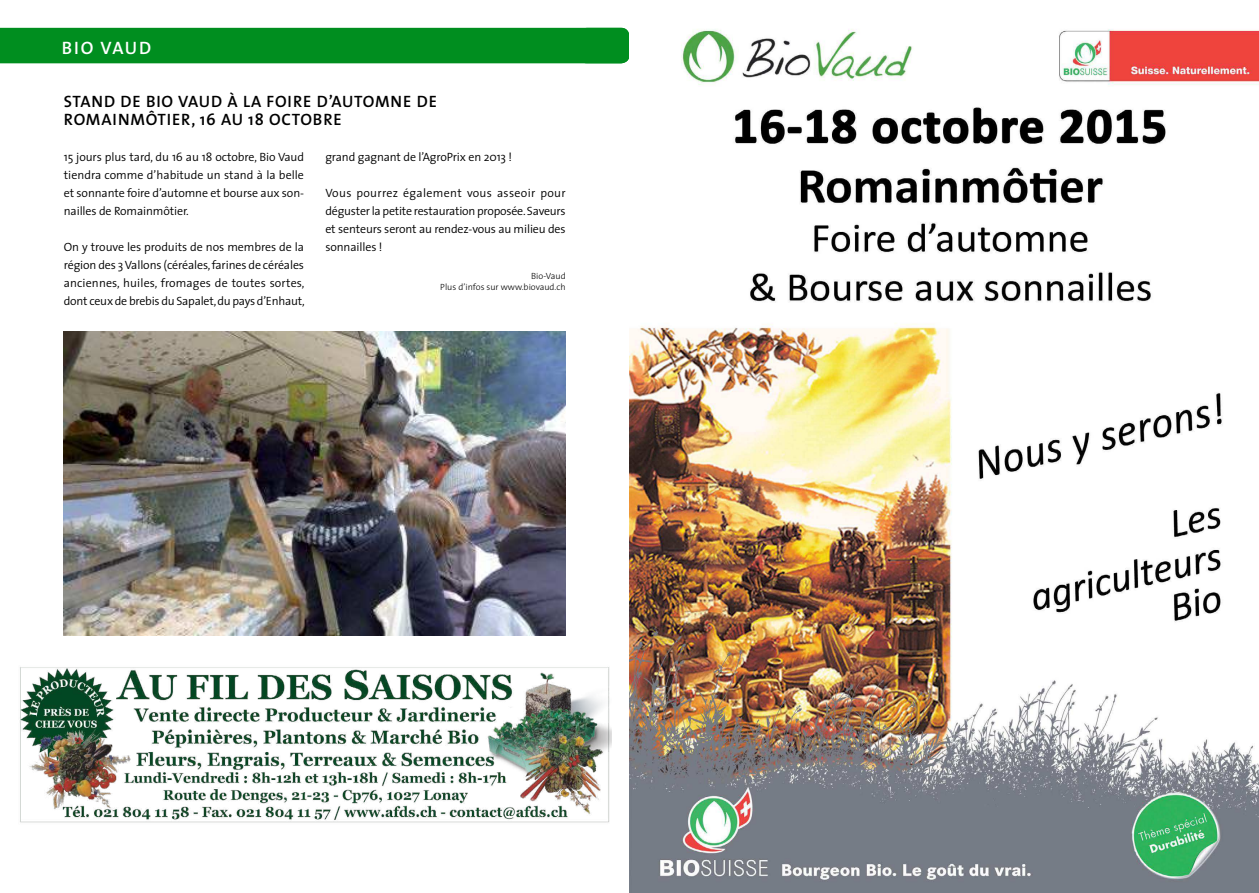
<style>
.page{position:relative;width:1259px;height:893px;background:#fff}
.page>*{position:absolute;margin:0;border:0;box-sizing:border-box;transform-origin:0 0}
.t1{font:18px "The Sans Semi Bold Caps";letter-spacing:.1em;color:#fff}
.t2{font:600 16.5px/18px "The Sans";letter-spacing:.05em;color:#000}
.t3{font:300 12px/18px "The Sans";letter-spacing:-.01em;color:#000;text-align:justify}
.t4{font:300 9px/10.5px "The Sans";color:#000;text-align:right}
</style>
<div class="page">
<div style="left:0;top:28px;width:629px;height:35px;background:#008e1f"></div>
<img style="left:64px;top:332px;width:502px;height:303px">
<img style="left:629px;top:29px;width:630px;height:864px">
<img style="left:20px;top:667px;width:592px;height:156px">
<h1 class="t1" style="left:62px;top:40px;width:91px">BIO VAUD</h1>
<h2 class="t2" style="left:64px;top:93px;width:374px">STAND DE BIO VAUD À LA FOIRE D’AUTOMNE DE<br>ROMAINMÔTIER, 16 AU 18 OCTOBRE</h2>
<p class="t3" style="left:64px;top:148px;width:242px">15 jours plus tard, du 16 au 18 octobre, Bio Vaud tiendra comme d’habitude un stand à la belle et sonnante foire d’automne et bourse aux son&shy;nailles de Romainmôtier.</p>
<p class="t3" style="left:64px;top:238px;width:242px">On y trouve les produits de nos membres de la région des 3 Vallons (céréales, farines de céréales anciennes, huiles, fromages de toutes sortes, dont ceux de brebis du Sapalet, du pays d’Enhaut,</p>
<p class="t3" style="left:325px;top:148px;width:188px">grand gagnant de l’AgroPrix en 2013 !</p>
<p class="t3" style="left:325px;top:184px;width:242px">Vous pourrez également vous asseoir pour déguster la petite restauration proposée. Saveurs et senteurs seront au rendez-vous au milieu des sonnailles !</p>
<p class="t4" style="left:440px;top:271px;width:127px">Bio-Vaud<br>Plus d’infos sur www.biovaud.ch</p>
</div>
